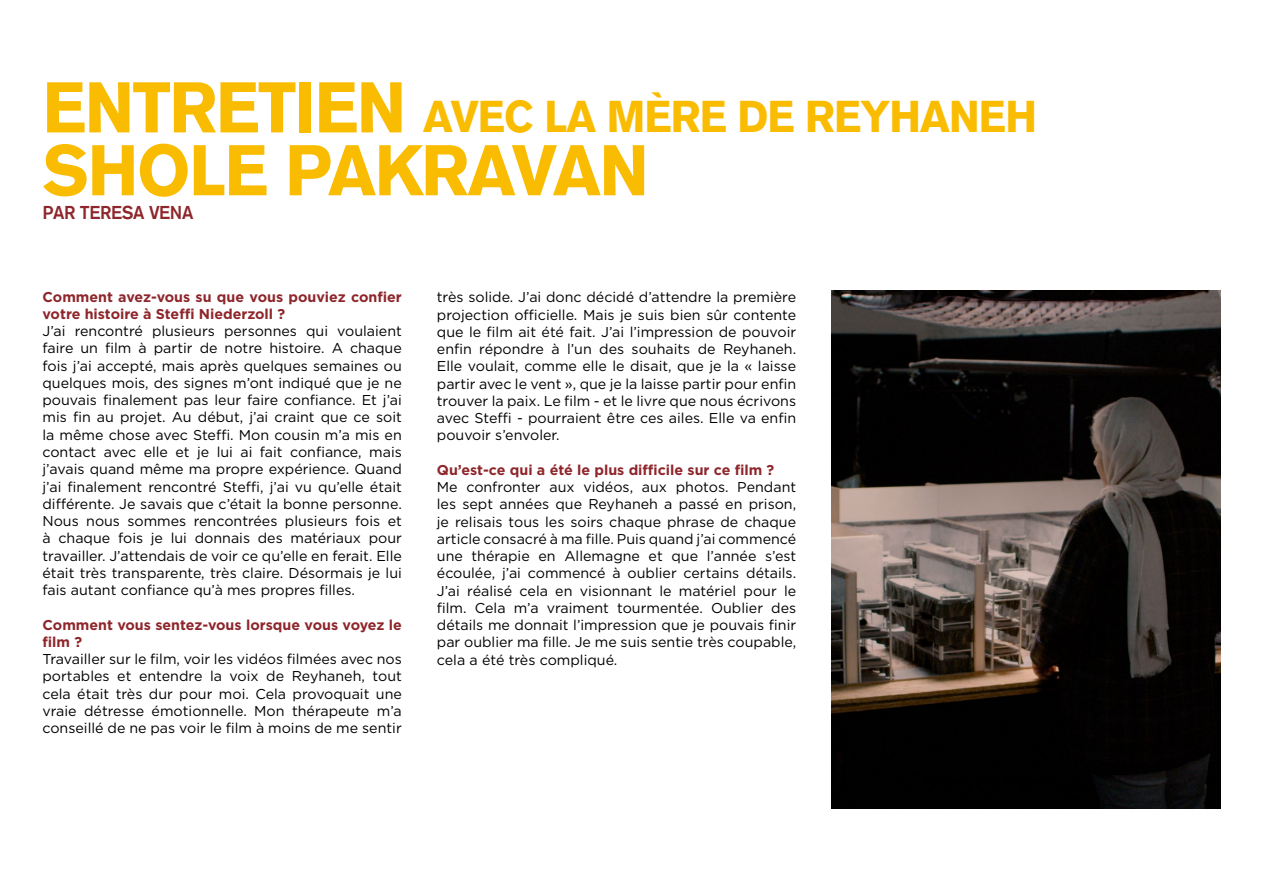
<style>
.page{position:relative;width:1263px;height:893px;background:#fff}
.page>*{position:absolute;margin:0;border:0;box-sizing:border-box;transform-origin:0 0}
.t1{font:700 70.95px "Akzidenz Grotesk BQ";letter-spacing:-.02em;color:#fabc00;scale:.95 1}
.t2{font:700 44.25px "Akzidenz Grotesk BQ";letter-spacing:-.02em;color:#fabc00;scale:.95 1}
.t3{font:500 18.45px "Akzidenz Grotesk BQ";letter-spacing:-.02em;color:#8e262b;scale:.95 1}
.t4{font:14.25px/17.2px "Gotham";color:#000;text-align:justify}
.t5{font:700 14.25px/17.2px "Gotham";color:#8e262b}
.s1{font-size:70.95px}
</style>
<div class="page">
<img style="left:831px;top:290px;width:389px;height:518px">
<h2 class="t2" style="left:43px;top:91px;width:1048px"><span class="s1">ENTRETIEN</span> AVEC LA MÈRE DE REYHANEH</h2>
<h1 class="t1" style="left:43px;top:129px;width:640px">SHOLE PAKRAVAN</h1>
<p class="t3" style="left:43px;top:201px;width:160px">PAR TERESA VENA</p>
<p class="t5" style="left:43px;top:288px;width:361px">Comment avez-vous su que vous pouviez confier votre histoire à Steffi Niederzoll ?</p>
<p class="t4" style="left:43px;top:322px;width:361px">J’ai rencontré plusieurs personnes qui voulaient faire un film à partir de notre histoire. A chaque fois j’ai accepté, mais après quelques semaines ou quelques mois, des signes m’ont indiqué que je ne pouvais finalement pas leur faire confiance. Et j’ai mis fin au projet. Au début, j’ai craint que ce soit la même chose avec Steffi. Mon cousin m’a mis en contact avec elle et je lui ai fait confiance, mais j’avais quand même ma propre expérience. Quand j’ai finalement rencontré Steffi, j’ai vu qu’elle était différente. Je savais que c’était la bonne personne.<br>Nous nous sommes rencontrées plusieurs fois et à chaque fois je lui donnais des matériaux pour travailler. J’attendais de voir ce qu’elle en ferait. Elle était très transparente, très claire. Désormais je lui fais autant confiance qu’à mes propres filles.</p>
<p class="t5" style="left:43px;top:616px;width:361px">Comment vous sentez-vous lorsque vous voyez le film ?</p>
<p class="t4" style="left:43px;top:650px;width:361px">Travailler sur le film, voir les vidéos filmées avec nos portables et entendre la voix de Reyhaneh, tout cela était très dur pour moi. Cela provoquait une vraie détresse émotionnelle. Mon thérapeute m’a conseillé de ne pas voir le film à moins de me sentir</p>
<p class="t4" style="left:437px;top:288px;width:361px">très solide. J’ai donc décidé d’attendre la première projection officielle. Mais je suis bien sûr contente que le film ait été fait. J’ai l’impression de pouvoir enfin répondre à l’un des souhaits de Reyhaneh.<br>Elle voulait, comme elle le disait, que je la « laisse partir avec le vent », que je la laisse partir pour enfin trouver la paix. Le film - et le livre que nous écrivons avec Steffi - pourraient être ces ailes. Elle va enfin pouvoir s’envoler.</p>
<p class="t5" style="left:437px;top:461px;width:339px">Qu’est-ce qui a été le plus difficile sur ce film ?</p>
<p class="t4" style="left:437px;top:478px;width:361px">Me confronter aux vidéos, aux photos. Pendant les sept années que Reyhaneh a passé en prison, je relisais tous les soirs chaque phrase de chaque article consacré à ma fille. Puis quand j’ai commencé une thérapie en Allemagne et que l’année s’est écoulée, j’ai commencé à oublier certains détails.<br>J’ai réalisé cela en visionnant le matériel pour le film. Cela m’a vraiment tourmentée. Oublier des détails me donnait l’impression que je pouvais finir par oublier ma fille. Je me suis sentie très coupable, cela a été très compliqué.</p>
</div>
